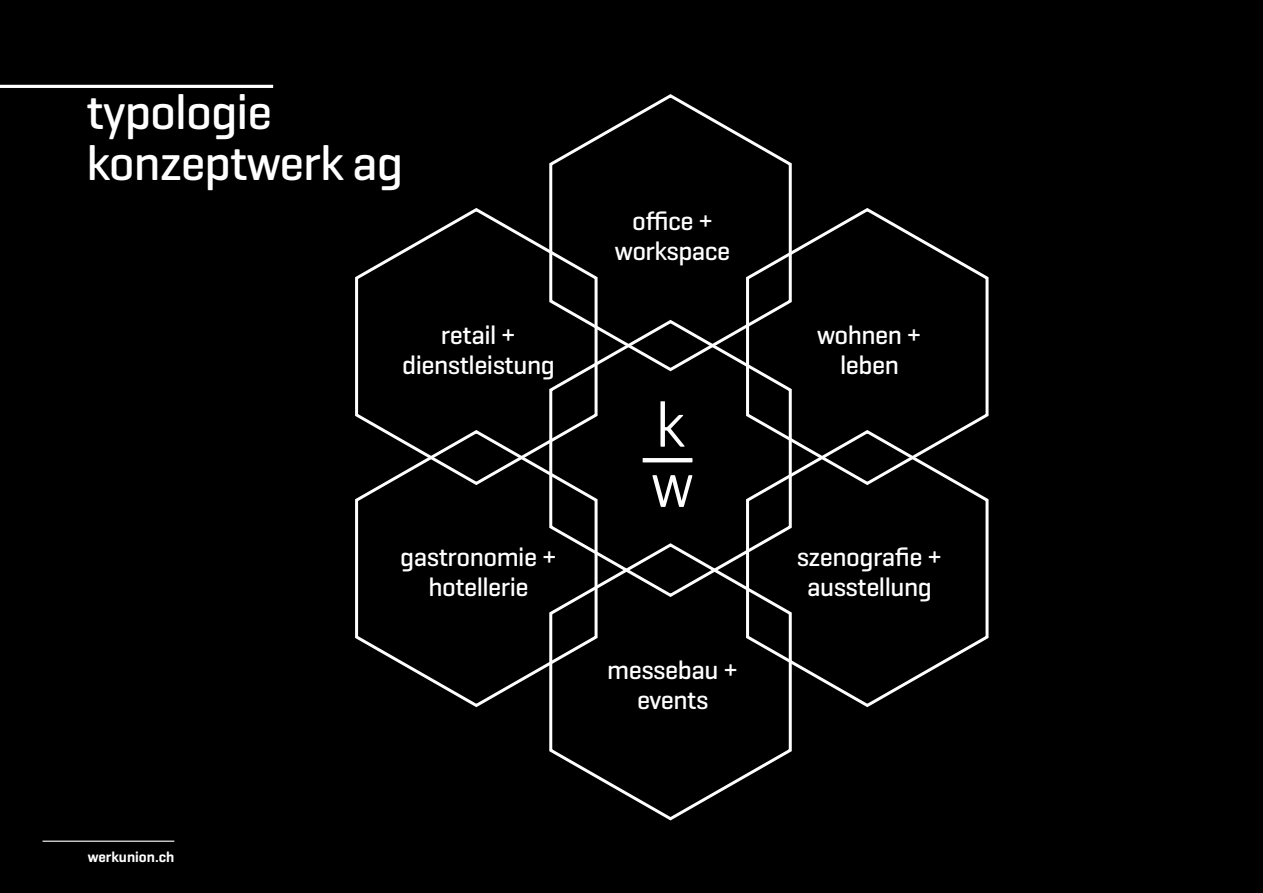
<style>
.page{position:relative;width:1263px;height:893px;background:#000}
.page>*{position:absolute;margin:0;border:0;box-sizing:border-box;transform-origin:0 0}
.t1{font:500 49.95px/51px "Geogrotesque";letter-spacing:-.02em;color:#fff}
.t2{font:500 26.55px/29.7px "Geogrotesque";letter-spacing:-.02em;color:#fff;text-align:center}
.t3{font:600 15px "Geogrotesque";color:#fff}
</style>
<div class="page">
<svg style="left:746px;top:208px;width:243px;height:220px"></svg>
<svg style="left:549px;top:94px;width:244px;height:279px"></svg>
<svg style="left:746px;top:428px;width:243px;height:280px"></svg>
<svg style="left:549px;top:541px;width:244px;height:280px"></svg>
<svg style="left:355px;top:206px;width:244px;height:222px"></svg>
<svg style="left:355px;top:428px;width:244px;height:281px"></svg>
<hr style="left:0;top:85px;width:273px;height:3px;background:#fff">
<hr style="left:43px;top:841px;width:131px;height:1px;background:#fff">
<svg style="left:643px;top:401px;width:50px;height:106px"></svg>
<p class="t1" style="left:86px;top:85px;width:318px">typologie konzeptwerk ag</p>
<p class="t2" style="left:441px;top:320px;width:77px">retail +</p>
<p class="t2" style="left:402px;top:349px;width:154px">dienstleistung</p>
<p class="t2" style="left:632px;top:206px;width:83px">office +</p>
<p class="t2" style="left:615px;top:236px;width:117px">workspace</p>
<p class="t2" style="left:817px;top:320px;width:106px">wohnen + leben</p>
<p class="t3" style="left:88px;top:848px;width:88px">werkunion.ch</p>
<p class="t2" style="left:400px;top:542px;width:158px">gastronomie +</p>
<p class="t2" style="left:428px;top:571px;width:102px">hotellerie</p>
<p class="t2" style="left:607px;top:655px;width:132px">messebau +</p>
<p class="t2" style="left:637px;top:685px;width:73px">events</p>
<p class="t2" style="left:797px;top:542px;width:147px">szenografie +</p>
<p class="t2" style="left:807px;top:571px;width:126px">ausstellung</p>
</div>
